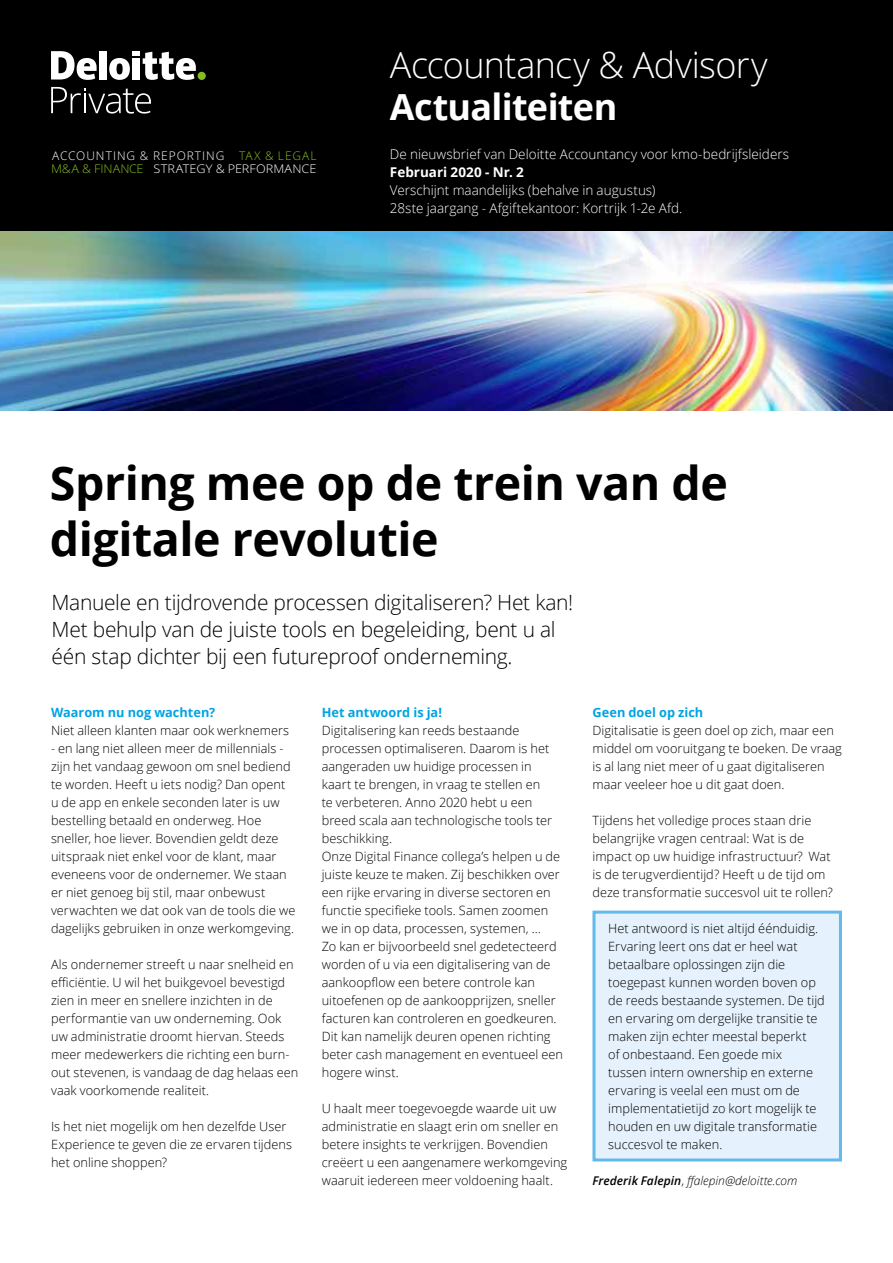
<style>
.page{position:relative;width:893px;height:1263px;background:#fff}
.page>*{position:absolute;margin:0;border:0;box-sizing:border-box;transform-origin:0 0}
.t1{font:700 46.5px/55.5px "Open Sans";letter-spacing:-.01em;color:#000}
.t2{font:300 36px "Open Sans";letter-spacing:-.02em;color:#fff}
.t3{font:700 36px "Open Sans";letter-spacing:-.02em;color:#fff}
.t4{font:300 21px/27px "Open Sans";letter-spacing:-.015em;color:#000}
.t5{font:300 13.5px/18px "Open Sans";color:#fff}
.t6{font:700 13.5px "Open Sans";color:#fff}
.t7{font:300 12.75px/18px "Open Sans";letter-spacing:.005em;color:#000}
.t8{font:700 12.75px "Open Sans";letter-spacing:.005em;color:#00a3e2}
.t9{font:300 12px/13.5px "Open Sans";letter-spacing:.04em;color:#fff}
.t10{font:italic 300 12px "Open Sans";color:#000}
.s1{color:#85bc22}
.s2{font-weight:600}
.s3{font-style:normal;font-size:12.75px}
</style>
<div class="page">
<div style="left:0;top:0;width:893px;height:242px;background:#000"></div>
<div style="left:198px;top:72px;width:8px;height:8px;background:#85bc22;border-radius:50%"></div>
<div style="left:99px;top:51px;width:7px;height:29px;background:#fff"></div>
<svg style="left:109px;top:51px;width:87px;height:29px"></svg>
<svg style="left:51px;top:51px;width:46px;height:29px"></svg>
<svg style="left:51px;top:87px;width:100px;height:27px"></svg>
<img style="left:0;top:231px;width:893px;height:180px">
<div style="left:594px;top:912px;width:246px;height:248px;background:#e5f1fc"></div>
<div style="left:592px;top:910px;width:250px;height:251px;border:3px solid #61baea"></div>
<p class="t9" style="left:51px;top:148px;width:267px">ACCOUNTING &amp; REPORTING <span class="s1">TAX &amp; LEGAL<br>M&amp;A &amp; FINANCE</span> STRATEGY &amp; PERFORMANCE</p>
<h2 class="t2" style="left:390px;top:40px;width:379px">Accountancy &amp; Advisory</h2>
<h2 class="t3" style="left:390px;top:82px;width:229px">Actualiteiten</h2>
<p class="t5" style="left:390px;top:145px;width:401px">De nieuwsbrief van Deloitte Accountancy voor kmo-bedrijfsleiders</p>
<p class="t6" style="left:390px;top:163px;width:135px">Februari 2020 - Nr. 2</p>
<p class="t5" style="left:390px;top:181px;width:294px">Verschijnt maandelijks (behalve in augustus)<br>28ste jaargang - Afgiftekantoor: Kortrijk 1-2e Afd.</p>
<h1 class="t1" style="left:50px;top:454px;width:679px">Spring mee op de trein van de digitale revolutie</h1>
<h3 class="t4" style="left:52px;top:588px;width:523px">Manuele en tijdrovende processen digitaliseren? Het kan!<br>Met behulp van de juiste tools en begeleiding, bent u al één stap dichter bij een futureproof onderneming.</h3>
<p class="t8" style="left:51px;top:703px;width:166px">Waarom nu nog wachten?</p>
<p class="t7" style="left:51px;top:721px;width:240px">Niet alleen klanten maar ook werknemers</p>
<p class="t7" style="left:51px;top:739px;width:246px">- en lang niet alleen meer de millennials - zijn het vandaag gewoon om snel bediend te worden. Heeft u iets nodig? Dan opent u de app en enkele seconden later is uw bestelling betaald en onderweg. Hoe sneller, hoe liever. Bovendien geldt deze uitspraak niet enkel voor de klant, maar eveneens voor de ondernemer. We staan er niet genoeg bij stil, maar onbewust verwachten we dat ook van de tools die we dagelijks gebruiken in onze werkomgeving.</p>
<p class="t7" style="left:51px;top:955px;width:249px">Als ondernemer streeft u naar snelheid en efficiëntie. U wil het buikgevoel bevestigd zien in meer en snellere inzichten in de performantie van uw onderneming. Ook uw administratie droomt hiervan. Steeds meer medewerkers die richting een burn&shy;out stevenen, is vandaag de dag helaas een vaak voorkomende realiteit.</p>
<p class="t7" style="left:51px;top:1117px;width:242px">Is het niet mogelijk om hen dezelfde User<br>Experience te geven die ze ervaren tijdens het online shoppen?</p>
<p class="t8" style="left:322px;top:703px;width:122px">Het antwoord is ja!</p>
<p class="t7" style="left:322px;top:721px;width:243px">Digitalisering kan reeds bestaande processen optimaliseren. Daarom is het aangeraden uw huidige processen in kaart te brengen, in vraag te stellen en<br>te verbeteren. Anno 2020 hebt u een breed scala aan technologische tools ter beschikking.<br>Onze Digital Finance collega’s helpen u de juiste keuze te maken. Zij beschikken over een rijke ervaring in diverse sectoren en functie specifieke tools. Samen zoomen we in op data, processen, systemen, …<br>Zo kan er bijvoorbeeld snel gedetecteerd worden of u via een digitalisering van de aankoopflow een betere controle kan uitoefenen op de aankoopprijzen, sneller facturen kan controleren en goedkeuren.<br>Dit kan namelijk deuren openen richting beter cash management en eventueel een hogere winst.</p>
<p class="t7" style="left:322px;top:1099px;width:247px">U haalt meer toegevoegde waarde uit uw administratie en slaagt erin om sneller en betere insights te verkrijgen. Bovendien creëert u een aangenamere werkomgeving waaruit iedereen meer voldoening haalt.</p>
<p class="t8" style="left:592px;top:704px;width:112px">Geen doel op zich</p>
<p class="t7" style="left:592px;top:721px;width:251px">Digitalisatie is geen doel op zich, maar een middel om vooruitgang te boeken. De vraag is al lang niet meer of u gaat digitaliseren maar veeleer hoe u dit gaat doen.</p>
<p class="t7" style="left:592px;top:811px;width:242px">Tijdens het volledige proces staan drie belangrijke vragen centraal: Wat is de impact op uw huidige infrastructuur? Wat is de terugverdientijd? Heeft u de tijd om deze transformatie succesvol uit te rollen?</p>
<p class="t7" style="left:608px;top:919px;width:218px">Het antwoord is niet altijd éénduidig.<br>Ervaring leert ons dat er heel wat betaalbare oplossingen zijn die toegepast kunnen worden boven op de reeds bestaande systemen. De tijd en ervaring om dergelijke transitie te maken zijn echter meestal beperkt<br>of onbestaand. Een goede mix<br>tussen intern ownership en externe ervaring is veelal een must om de implementatietijd zo kort mogelijk te houden en uw digitale transformatie succesvol te maken.</p>
<p class="t10" style="left:592px;top:1172px;width:206px"><span class="s2">Frederik Falepin</span><span class="s3">,</span> ffalepin@deloitte.com</p>
</div>
